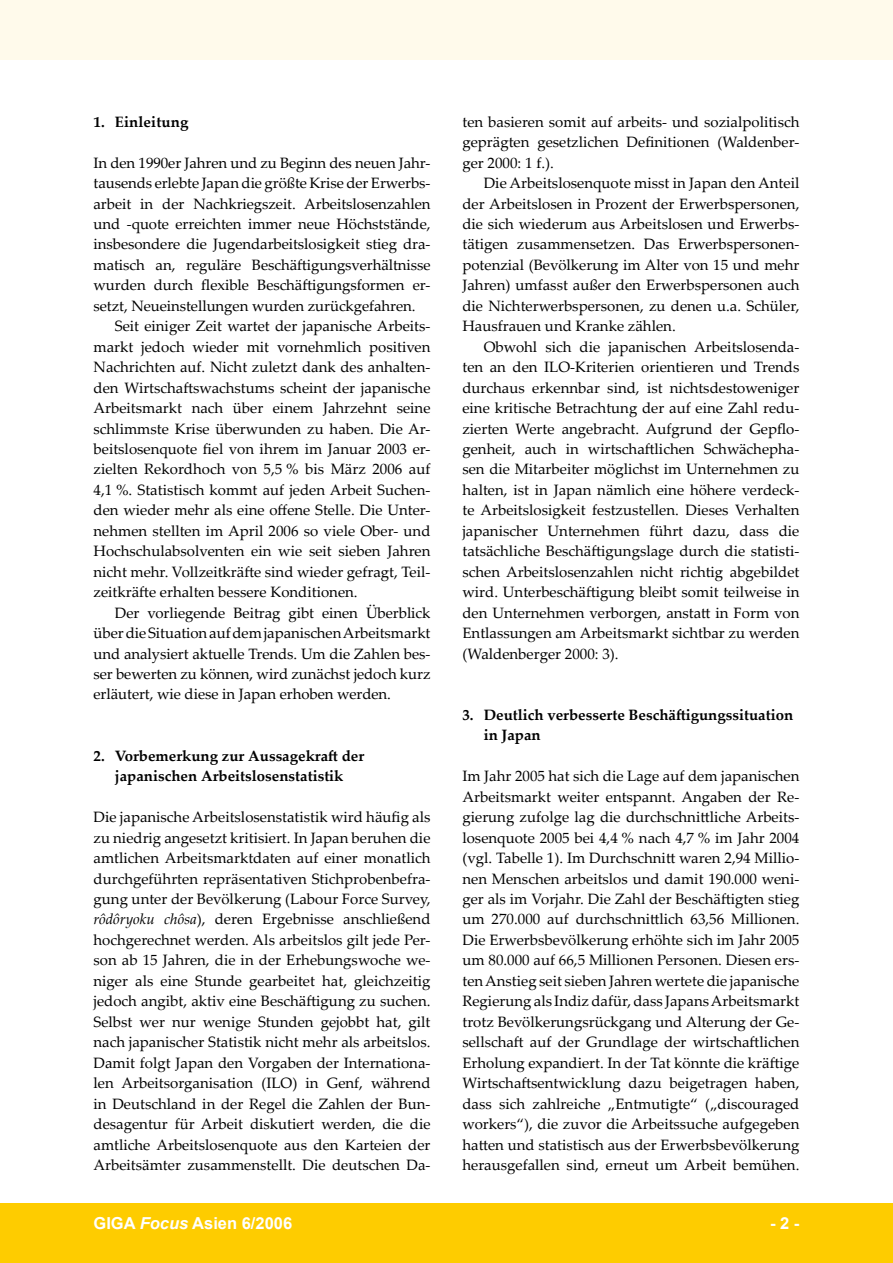
<style>
.page{position:relative;width:893px;height:1263px;background:#fff}
.page>*{position:absolute;margin:0;border:0;box-sizing:border-box;transform-origin:0 0}
.t1{font:700 16.5px "Arial";color:#fff}
.t2{font:15px/20.4px "Palatino Linotype";color:#000;text-align:justify}
.t3{font:700 15px/20.4px "Palatino Linotype";color:#000;text-align:center}
.s1{font-style:italic}
</style>
<div class="page">
<div style="left:0;top:1203px;width:893px;height:60px;background:#fecc00"></div>
<div style="left:0;top:0;width:893px;height:60px;background:#fffaeb"></div>
<p class="t3" style="left:94px;top:111px;width:97px">1. Einleitung</p>
<p class="t2" style="left:94px;top:152px;width:338px">In den 1990er Jahren und zu Beginn des neuen Jahr-</p>
<p class="t2" style="left:94px;top:172px;width:338px">tausends erlebte Japan die größte Krise der Erwerbs-</p>
<p class="t2" style="left:94px;top:193px;width:338px">arbeit in der Nachkriegszeit. Arbeitslosenzahlen</p>
<p class="t2" style="left:94px;top:213px;width:338px">und -quote erreichten immer neue Höchststände,</p>
<p class="t2" style="left:94px;top:234px;width:338px">insbesondere die Jugendarbeitslosigkeit stieg dra-</p>
<p class="t2" style="left:94px;top:254px;width:338px">matisch an, reguläre Beschäftigungsverhältnisse</p>
<p class="t2" style="left:94px;top:274px;width:338px">wurden durch flexible Beschäftigungsformen er-</p>
<p class="t2" style="left:94px;top:295px;width:324px">setzt, Neueinstellungen wurden zurückgefahren.</p>
<p class="t2" style="left:115px;top:315px;width:317px">Seit einiger Zeit wartet der japanische Arbeits-</p>
<p class="t2" style="left:94px;top:336px;width:338px">markt jedoch wieder mit vornehmlich positiven</p>
<p class="t2" style="left:94px;top:356px;width:338px">Nachrichten auf. Nicht zuletzt dank des anhalten-</p>
<p class="t2" style="left:94px;top:377px;width:338px">den Wirtschaftswachstums scheint der japanische</p>
<p class="t2" style="left:94px;top:397px;width:338px">Arbeitsmarkt nach über einem Jahrzehnt seine</p>
<p class="t2" style="left:94px;top:418px;width:338px">schlimmste Krise überwunden zu haben. Die Ar-</p>
<p class="t2" style="left:94px;top:438px;width:338px">beitslosenquote fiel von ihrem im Januar 2003 er-</p>
<p class="t2" style="left:94px;top:459px;width:338px">zielten Rekordhoch von 5,5 % bis März 2006 auf</p>
<p class="t2" style="left:94px;top:479px;width:338px">4,1 %. Statistisch kommt auf jeden Arbeit Suchen-</p>
<p class="t2" style="left:94px;top:499px;width:338px">den wieder mehr als eine offene Stelle. Die Unter-</p>
<p class="t2" style="left:94px;top:520px;width:338px">nehmen stellten im April 2006 so viele Ober- und</p>
<p class="t2" style="left:94px;top:540px;width:338px">Hochschulabsolventen ein wie seit sieben Jahren</p>
<p class="t2" style="left:94px;top:561px;width:338px">nicht mehr. Vollzeitkräfte sind wieder gefragt, Teil-</p>
<p class="t2" style="left:94px;top:581px;width:266px">zeitkräfte erhalten bessere Konditionen.</p>
<p class="t2" style="left:115px;top:602px;width:317px">Der vorliegende Beitrag gibt einen Überblick</p>
<p class="t2" style="left:94px;top:622px;width:338px">über die Situation auf dem japanischen Arbeitsmarkt</p>
<p class="t2" style="left:94px;top:643px;width:338px">und analysiert aktuelle Trends. Um die Zahlen bes-</p>
<p class="t2" style="left:94px;top:663px;width:338px">ser bewerten zu können, wird zunächst jedoch kurz</p>
<p class="t2" style="left:94px;top:684px;width:299px">erläutert, wie diese in Japan erhoben werden.</p>
<p class="t3" style="left:94px;top:745px;width:272px">2. Vorbemerkung zur Aussagekraft der japanischen Arbeitslosenstatistik</p>
<p class="t2" style="left:94px;top:806px;width:338px">Die japanische Arbeitslosenstatistik wird häufig als zu niedrig angesetzt kritisiert. In Japan beruhen die amtlichen Arbeitsmarktdaten auf einer monatlich durchgeführten repräsentativen Stichprobenbefra&shy;gung unter der Bevölkerung (Labour Force Survey, <span class="s1">rôdôryoku chôsa</span>), deren Ergebnisse anschließend hochgerechnet werden. Als arbeitslos gilt jede Per&shy;son ab 15 Jahren, die in der Erhebungswoche we&shy;niger als eine Stunde gearbeitet hat, gleichzeitig jedoch angibt, aktiv eine Beschäftigung zu suchen.<br>Selbst wer nur wenige Stunden gejobbt hat, gilt nach japanischer Statistik nicht mehr als arbeitslos.<br>Damit folgt Japan den Vorgaben der Internationa&shy;len Arbeitsorganisation (ILO) in Genf, während in Deutschland in der Regel die Zahlen der Bun&shy;desagentur für Arbeit diskutiert werden, die die amtliche Arbeitslosenquote aus den Karteien der Arbeitsämter zusammenstellt. Die deutschen Da-</p>
<p class="t2" style="left:462px;top:111px;width:338px">ten basieren somit auf arbeits- und sozialpolitisch geprägten gesetzlichen Definitionen (Waldenber&shy;ger 2000: 1 f.).</p>
<p class="t2" style="left:462px;top:172px;width:338px;text-indent:21px">Die Arbeitslosenquote misst in Japan den Anteil der Arbeitslosen in Prozent der Erwerbspersonen, die sich wiederum aus Arbeitslosen und Erwerbs&shy;tätigen zusammensetzen. Das Erwerbspersonen&shy;potenzial (Bevölkerung im Alter von 15 und mehr Jahren) umfasst außer den Erwerbspersonen auch die Nichterwerbspersonen, zu denen u.a. Schüler, Hausfrauen und Kranke zählen.</p>
<p class="t2" style="left:462px;top:336px;width:338px;text-indent:21px">Obwohl sich die japanischen Arbeitslosenda&shy;ten an den ILO-Kriterien orientieren und Trends durchaus erkennbar sind, ist nichtsdestoweniger eine kritische Betrachtung der auf eine Zahl redu&shy;zierten Werte angebracht. Aufgrund der Gepflo&shy;genheit, auch in wirtschaftlichen Schwächepha&shy;sen die Mitarbeiter möglichst im Unternehmen zu halten, ist in Japan nämlich eine höhere verdeck&shy;te Arbeitslosigkeit festzustellen. Dieses Verhalten japanischer Unternehmen führt dazu, dass die tatsächliche Beschäftigungslage durch die statisti&shy;schen Arbeitslosenzahlen nicht richtig abgebildet wird. Unterbeschäftigung bleibt somit teilweise in den Unternehmen verborgen, anstatt in Form von Entlassungen am Arbeitsmarkt sichtbar zu werden (Waldenberger 2000: 3).</p>
<p class="t3" style="left:484px;top:704px;width:311px;text-align:left;text-indent:-21px">3. Deutlich verbesserte Beschäftigungssituation in Japan</p>
<p class="t2" style="left:462px;top:765px;width:339px">Im Jahr 2005 hat sich die Lage auf dem japanischen Arbeitsmarkt weiter entspannt. Angaben der Re&shy;gierung zufolge lag die durchschnittliche Arbeits&shy;losenquote 2005 bei 4,4 % nach 4,7 % im Jahr 2004 (vgl. Tabelle 1). Im Durchschnitt waren 2,94 Millio&shy;nen Menschen arbeitslos und damit 190.000 weni&shy;ger als im Vorjahr. Die Zahl der Beschäftigten stieg um 270.000 auf durchschnittlich 63,56 Millionen.<br>Die Erwerbsbevölkerung erhöhte sich im Jahr 2005 um 80.000 auf 66,5 Millionen Personen. Diesen ers&shy;ten Anstieg seit sieben Jahren wertete die japanische Regierung als Indiz dafür, dass Japans Arbeitsmarkt trotz Bevölkerungsrückgang und Alterung der Ge&shy;sellschaft auf der Grundlage der wirtschaftlichen Erholung expandiert. In der Tat könnte die kräftige Wirtschaftsentwicklung dazu beigetragen haben, dass sich zahlreiche „Entmutigte“ („discouraged workers“), die zuvor die Arbeitssuche aufgegeben hatten und statistisch aus der Erwerbsbevölkerung herausgefallen sind, erneut um Arbeit bemühen.</p>
<p class="t1" style="left:94px;top:1212px;width:200px">GIGA <span class="s1">Focus</span> Asien 6/2006</p>
<p class="t1" style="left:770px;top:1212px;width:31px">- -</p>
</div>
